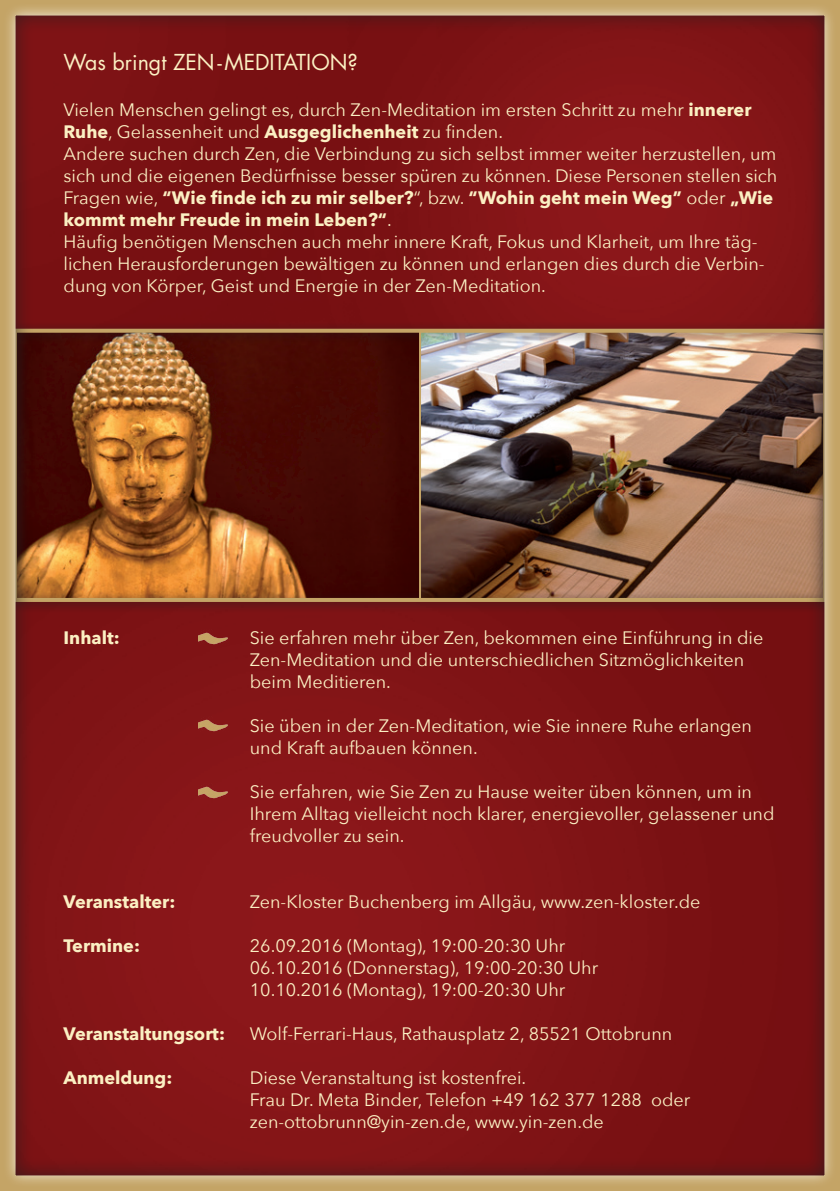
<style>
.page{position:relative;width:840px;height:1191px;background:#fff}
.page>*{position:absolute;margin:0;border:0;box-sizing:border-box;transform-origin:0 0}
.t1{font:21.4px "Futura";color:#fbf0c3}
.t2{font:18px/22px "Avenir Next";color:#fbf0c3}
.t3{font:700 18px "Avenir Next";color:#fbf0c3}
.s1{font-weight:700}
</style>
<div class="page">
<div style="left:0;top:0;width:839px;height:1191px;background:#fff;opacity:.75"></div>
<hr style="left:419px;top:330px;width:2px;height:270px;background:#c4a466">
<p class="t1" style="left:63px;top:47px;width:296px">Was bringt ZEN-MEDITATION?</p>
<p class="t2" style="left:63px;top:98px;width:715px">Vielen Menschen gelingt es, durch Zen-Meditation im ersten Schritt zu mehr <span class="s1">innerer Ruhe</span>, Gelassenheit und <span class="s1">Ausgeglichenheit</span> zu finden.<br>Andere suchen durch Zen, die Verbindung zu sich selbst immer weiter herzustellen, um sich und die eigenen Bedürfnisse besser spüren zu können. Diese Personen stellen sich Fragen wie, <span class="s1">“Wie finde ich zu mir selber?</span>“, bzw. <span class="s1">“Wohin geht mein Weg”</span> oder <span class="s1">„Wie kommt mehr Freude in mein Leben?“</span>.<br>Häufig benötigen Menschen auch mehr innere Kraft, Fokus und Klarheit, um Ihre täg&shy;lichen Herausforderungen bewältigen zu können und erlangen dies durch die Verbin&shy;dung von Körper, Geist und Energie in der Zen-Meditation.</p>
<p class="t3" style="left:63px;top:622px;width:58px">Inhalt:</p>
<p class="t2" style="left:249px;top:626px;width:514px">Sie erfahren mehr über Zen, bekommen eine Einführung in die<br>Zen-Meditation und die unterschiedlichen Sitzmöglichkeiten beim Meditieren.</p>
<p class="t2" style="left:249px;top:714px;width:503px">Sie üben in der Zen-Meditation, wie Sie innere Ruhe erlangen und Kraft aufbauen können.</p>
<p class="t2" style="left:249px;top:780px;width:526px">Sie erfahren, wie Sie Zen zu Hause weiter üben können, um in<br>Ihrem Alltag vielleicht noch klarer, energievoller, gelassener und freudvoller zu sein.</p>
<p class="t3" style="left:63px;top:886px;width:113px">Veranstalter:</p>
<p class="t2" style="left:249px;top:890px;width:452px">Zen-Kloster Buchenberg im Allgäu, www.zen-kloster.de</p>
<p class="t3" style="left:63px;top:930px;width:78px">Termine:</p>
<p class="t2" style="left:249px;top:934px;width:350px">26.09.2016 (Montag), 19:00-20:30 Uhr<br>06.10.2016 (Donnerstag), 19:00-20:30 Uhr<br>10.10.2016 (Montag), 19:00-20:30 Uhr</p>
<p class="t3" style="left:63px;top:1018px;width:163px">Veranstaltungsort:</p>
<p class="t2" style="left:249px;top:1022px;width:424px">Wolf-Ferrari-Haus, Rathausplatz 2, 85521 Ottobrunn</p>
<p class="t3" style="left:63px;top:1062px;width:110px">Anmeldung:</p>
<p class="t2" style="left:249px;top:1066px;width:442px">Diese Veranstaltung ist kostenfrei.<br>Frau Dr. Meta Binder, Telefon +49 162 377 1288 oder zen-ottobrunn@yin-zen.de, www.yin-zen.de</p>
</div>
